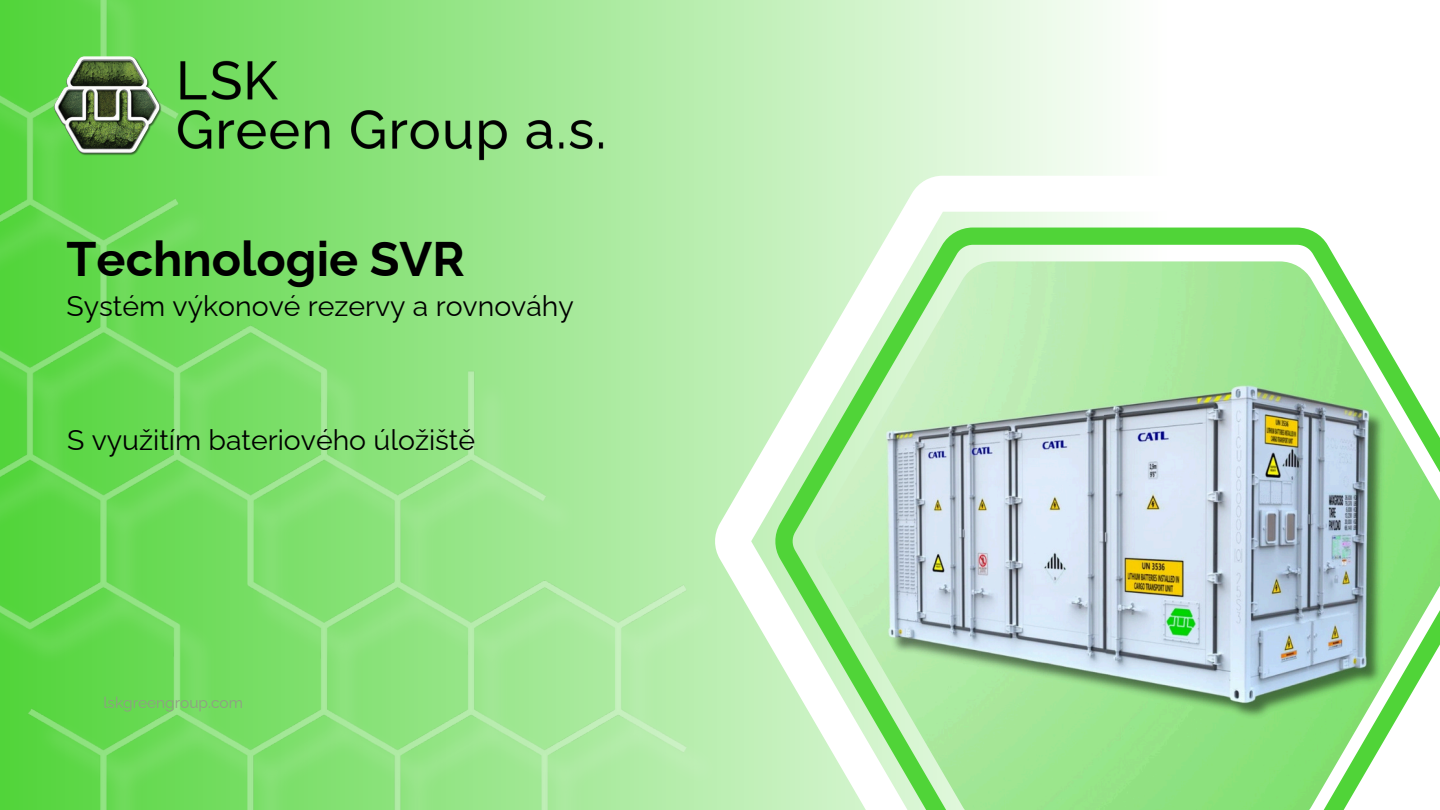
<style>
.page{position:relative;width:1440px;height:810px;background:#fff}
.page>*{position:absolute;margin:0;border:0;box-sizing:border-box;transform-origin:0 0}
.t1{font:700 48.5px "Raleway";color:#000}
.t2{font:28.4px "Raleway";color:#000}
.t3{font:15.5px "Raleway";color:#919c86}
</style>
<div class="page">
<svg style="left:731px;top:0;width:376px;height:176px;background:#d9f5d4"></svg>
<img style="left:0;top:0;width:731px;height:810px">
<img style="left:28px;top:41px;width:603px;height:135px">
<svg style="left:713px;top:176px;width:624px;height:634px"></svg>
<img style="left:814px;top:261px;width:626px;height:549px">
<p class="t1" style="left:67px;top:231px;width:400px">Technologie SVR</p>
<h2 class="t2" style="left:67px;top:289px;width:509px">Systém výkonové rezervy a rovnováhy</h2>
<h1 class="t2" style="left:67px;top:423px;width:409px">S využitím bateriového úložiště</h1>
<h2 class="t3" style="left:103px;top:693px;width:141px">lskgreengroup.com</h2>
</div>
